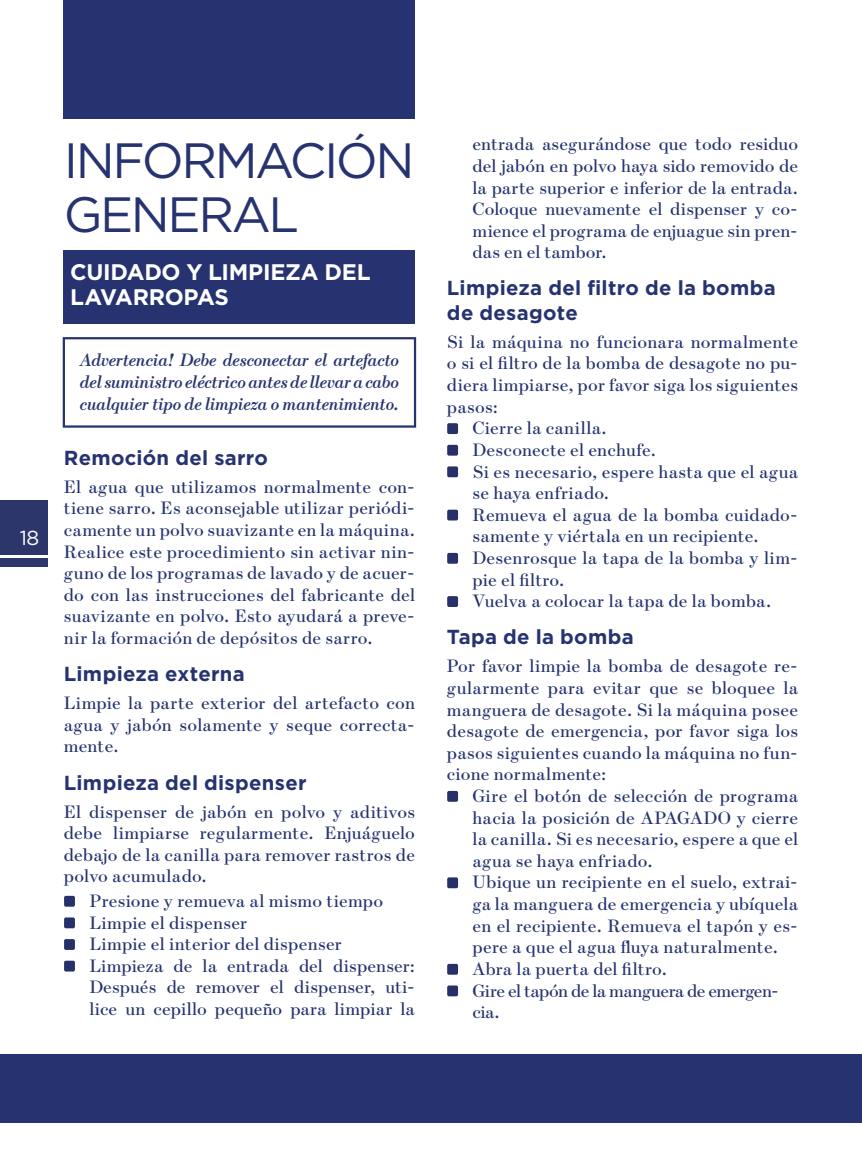
<style>
.page{position:relative;width:862px;height:1149px;background:#fff}
.page>*{position:absolute;margin:0;border:0;box-sizing:border-box;transform-origin:0 0}
.t1{font:49.5px/54px "Gotham";letter-spacing:-.05em;color:#263370}
.t2{font:700 22.5px/24.8px "Gotham";letter-spacing:-.01em;color:#fff}
.t3{font:700 20.25px/24.3px "Gotham";letter-spacing:.015em;color:#263370}
.t4{font:20.25px "Gotham";color:#fff}
.t5{font:18px/21.6px "Escrow";letter-spacing:.01em;color:#263370;text-align:justify}
.t6{font:italic 600 18px/21.6px "Escrow";letter-spacing:-.015em;color:#263370;text-align:justify}
</style>
<div class="page">
<div style="left:0;top:1054px;width:860px;height:68px;background:#263370"></div>
<div style="left:0;top:500px;width:48px;height:66px;background:#2d366a"></div>
<hr style="left:0;top:555px;width:50px;height:3px;background:#fff">
<div style="left:64px;top:250px;width:351px;height:73px;background:#263370"></div>
<div style="left:64px;top:0;width:351px;height:119px;background:#263370"></div>
<div style="left:447px;top:423px;width:11px;height:11px;background:#273068;border-radius:2px"></div>
<div style="left:447px;top:444px;width:11px;height:11px;background:#273068;border-radius:2px"></div>
<div style="left:447px;top:466px;width:11px;height:11px;background:#273068;border-radius:2px"></div>
<div style="left:447px;top:509px;width:11px;height:11px;background:#273068;border-radius:2px"></div>
<div style="left:447px;top:552px;width:11px;height:11px;background:#273068;border-radius:2px"></div>
<div style="left:447px;top:596px;width:11px;height:10px;background:#273068;border-radius:2px"></div>
<div style="left:447px;top:790px;width:11px;height:11px;background:#273068;border-radius:2px"></div>
<div style="left:447px;top:877px;width:11px;height:11px;background:#273068;border-radius:2px"></div>
<div style="left:447px;top:963px;width:11px;height:11px;background:#273068;border-radius:2px"></div>
<div style="left:447px;top:985px;width:11px;height:11px;background:#273068;border-radius:2px"></div>
<div style="left:63px;top:337px;width:353px;height:90px;background:#fff;border:2px solid #263370"></div>
<div style="left:64px;top:895px;width:11px;height:11px;background:#273068;border-radius:2px"></div>
<div style="left:64px;top:917px;width:11px;height:11px;background:#273068;border-radius:2px"></div>
<div style="left:64px;top:938px;width:11px;height:11px;background:#273068;border-radius:2px"></div>
<div style="left:64px;top:960px;width:11px;height:11px;background:#273068;border-radius:2px"></div>
<p class="t4" style="left:20px;top:525px;width:21px">18</p>
<h1 class="t1" style="left:64px;top:132px;width:352px">INFORMACIÓN<br>GENERAL</h1>
<p class="t5" style="left:472px;top:133px;width:327px">entrada asegurándose que todo residuo del jabón en polvo haya sido removido de la parte superior e inferior de la entrada.<br>Coloque nuevamente el dispenser y co&shy;mience el programa de enjuague sin pren&shy;das en el tambor.</p>
<p class="t3" style="left:446px;top:276px;width:330px">Limpieza del filtro de la bomba de desagote</p>
<p class="t5" style="left:446px;top:330px;width:352px">Si la máquina no funcionara normalmente</p>
<p class="t5" style="left:446px;top:352px;width:352px">o si el filtro de la bomba de desagote no pu-</p>
<p class="t5" style="left:446px;top:373px;width:352px">diera limpiarse, por favor siga los siguientes</p>
<p class="t5" style="left:446px;top:395px;width:52px">pasos:</p>
<p class="t5" style="left:472px;top:417px;width:136px">Cierre la canilla.</p>
<p class="t5" style="left:472px;top:438px;width:185px">Desconecte el enchufe.</p>
<p class="t5" style="left:472px;top:460px;width:327px">Si es necesario, espere hasta que el agua</p>
<p class="t5" style="left:472px;top:481px;width:138px">se haya enfriado.</p>
<p class="t5" style="left:472px;top:503px;width:327px">Remueva el agua de la bomba cuidado-</p>
<p class="t5" style="left:472px;top:525px;width:287px">samente y viértala en un recipiente.</p>
<p class="t5" style="left:472px;top:546px;width:327px">Desenrosque la tapa de la bomba y lim-</p>
<p class="t5" style="left:472px;top:568px;width:93px">pie el filtro.</p>
<p class="t5" style="left:472px;top:589px;width:300px">Vuelva a colocar la tapa de la bomba.</p>
<p class="t3" style="left:446px;top:624px;width:188px">Tapa de la bomba</p>
<p class="t5" style="left:446px;top:654px;width:352px">Por favor limpie la bomba de desagote re&shy;gularmente para evitar que se bloquee la manguera de desagote. Si la máquina posee desagote de emergencia, por favor siga los pasos siguientes cuando la máquina no fun&shy;cione normalmente:</p>
<p class="t5" style="left:472px;top:784px;width:327px;text-align:left">Gire el botón de selección de programa hacia la posición de APAGADO y cierre la canilla. Si es necesario, espere a que el agua se haya enfriado.<br>Ubique un recipiente en el suelo, extrai&shy;ga la manguera de emergencia y ubíquela en el recipiente. Remueva el tapón y es&shy;pere a que el agua fluya naturalmente.<br>Abra la puerta del filtro.<br>Gire el tapón de la manguera de emergen&shy;cia.</p>
<p class="t2" style="left:70px;top:259px;width:302px">CUIDADO Y LIMPIEZA DEL<br>LAVARROPAS</p>
<p class="t6" style="left:80px;top:349px;width:320px">Advertencia! Debe desconectar el artefacto del suministro eléctrico antes de llevar a cabo cualquier tipo de limpieza o mantenimiento.</p>
<p class="t3" style="left:64px;top:445px;width:206px">Remoción del sarro</p>
<p class="t5" style="left:64px;top:475px;width:352px">El agua que utilizamos normalmente con&shy;tiene sarro. Es aconsejable utilizar periódi&shy;camente un polvo suavizante en la máquina.<br>Realice este procedimiento sin activar nin&shy;guno de los programas de lavado y de acuer&shy;do con las instrucciones del fabricante del suavizante en polvo. Esto ayudará a preve&shy;nir la formación de depósitos de sarro.</p>
<p class="t3" style="left:64px;top:661px;width:182px">Limpieza externa</p>
<p class="t5" style="left:64px;top:691px;width:352px">Limpie la parte exterior del artefacto con agua y jabón solamente y seque correcta&shy;mente.</p>
<p class="t3" style="left:64px;top:769px;width:244px">Limpieza del dispenser</p>
<p class="t5" style="left:64px;top:800px;width:352px">El dispenser de jabón en polvo y aditivos debe limpiarse regularmente. Enjuáguelo debajo de la canilla para remover rastros de polvo acumulado.</p>
<p class="t5" style="left:89px;top:889px;width:327px;text-align:left">Presione y remueva al mismo tiempo Limpie el dispenser<br>Limpie el interior del dispenser Limpieza de la entrada del dispenser:<br>Después de remover el dispenser, uti&shy;lice un cepillo pequeño para limpiar la</p>
</div>
